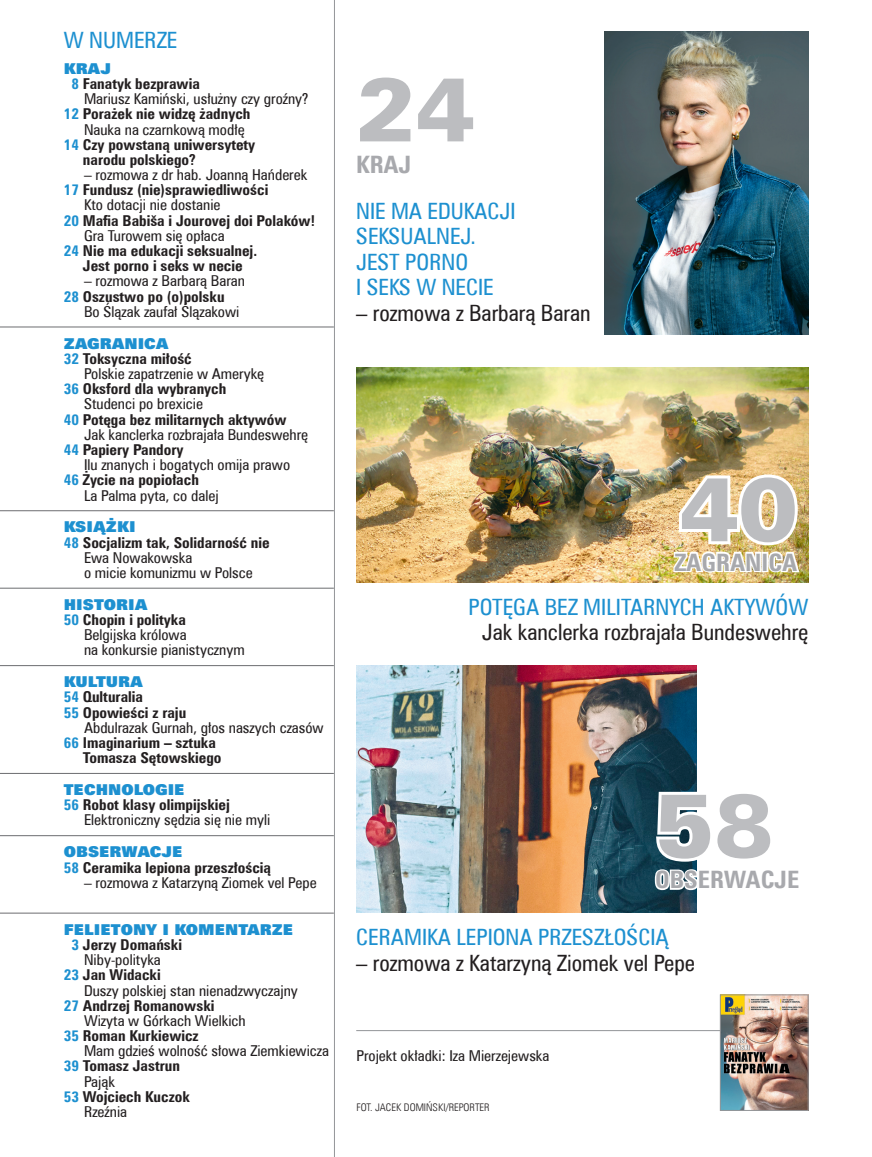
<style>
.page{position:relative;width:872px;height:1157px;background:#fff}
.page>*{position:absolute;margin:0;border:0;box-sizing:border-box;transform-origin:0 0}
.t1{font:90px "Zurich Blk EU";color:#bcbdc0}
.spis_fota_szary{font:700 24px "Zurich Cn EU";color:#a8a9ad}
.spis_fota_niebieski{font:22.5px/25.5px "Zurich Cn EU";color:#1d90d0}
.spis_fota_czarny{font:22.5px "Zurich Cn EU";color:#231f20}
.spis_styl{font:15px/15.1px "Zurich Cn EU";color:#231f20}
.spis_styl-2{font:700 15px/15.1px "Zurich Cn EU";color:#231f20}
.spis_dzial_linia{font:15px "Zurich X Blk EU";color:#1d90d0}
.spis_dzial{font:15px "Zurich X Blk EU";color:#1d90d0}
.t2{font:10.5px "Zurich Lt Cn EU";color:#231f20}
.s1{font-weight:700;color:#1d90d0}
.s2{font-weight:700}
.s3{color:#1d90d0}
.s4{font-weight:400}
</style>
<div class="page">
<img style="left:356px;top:665px;width:340px;height:247px">
<img style="left:356px;top:368px;width:452px;height:214px">
<img style="left:604px;top:31px;width:204px;height:304px">
<hr style="left:334px;top:0;width:1px;height:1157px;background:#939598">
<hr style="left:0;top:326px;width:334px;height:1px;background:#6c6d70">
<hr style="left:0;top:510px;width:334px;height:1px;background:#6c6d70">
<hr style="left:0;top:588px;width:334px;height:1px;background:#6c6d70">
<hr style="left:0;top:665px;width:334px;height:1px;background:#6c6d70">
<hr style="left:0;top:773px;width:334px;height:1px;background:#6c6d70">
<hr style="left:0;top:835px;width:334px;height:1px;background:#6c6d70">
<hr style="left:0;top:912px;width:334px;height:1px;background:#6c6d70">
<hr style="left:356px;top:1030px;width:407px;height:1px;background:#939598">
<img style="left:722px;top:996px;width:84px;height:112px">
<div style="left:720px;top:994px;width:88px;height:116px;border:1px solid #939598"></div>
<svg style="left:652px;top:787px;width:45px;height:125px"></svg>
<img style="left:672px;top:471px;width:129px;height:112px">
<p class="spis_fota_niebieski" style="left:64px;top:27px;width:115px">W NUMERZE</p>
<p class="spis_dzial" style="left:64px;top:59px;width:49px">KRAJ</p>
<p class="spis_styl" style="left:84px;top:76px;width:226px;text-indent:-13px"><span class="s1">8</span> <span class="s2">Fanatyk bezprawia<br></span>Mariusz Kamiński, usłużny czy groźny?</p>
<p class="spis_styl-2" style="left:84px;top:106px;width:168px;text-indent:-20px"><span class="s3">12</span> Porażek nie widzę żadnych<br><span class="s4">Nauka na czarnkową modłę</span></p>
<p class="spis_styl-2" style="left:64px;top:137px;width:193px"><span class="s3">14</span> Czy powstaną uniwersytety</p>
<p class="spis_styl-2" style="left:83px;top:152px;width:114px">narodu polskiego?</p>
<p class="spis_styl" style="left:84px;top:167px;width:225px">– rozmowa z dr hab. Joanną Hańderek</p>
<p class="spis_styl-2" style="left:84px;top:182px;width:186px;text-indent:-20px"><span class="s3">17</span> Fundusz (nie)sprawiedliwości<br><span class="s4">Kto dotacji nie dostanie</span></p>
<p class="spis_styl-2" style="left:84px;top:212px;width:233px;text-indent:-20px"><span class="s3">20</span> Mafia Babiša i Jourovej doi Polaków!<br><span class="s4">Gra Turowem się opłaca</span></p>
<p class="spis_styl-2" style="left:64px;top:243px;width:195px"><span class="s3">24</span> Nie ma edukacji seksualnej.</p>
<p class="spis_styl-2" style="left:83px;top:258px;width:161px">Jest porno i seks w necie</p>
<p class="spis_styl" style="left:84px;top:273px;width:162px">– rozmowa z Barbarą Baran</p>
<p class="spis_styl" style="left:84px;top:288px;width:157px;text-indent:-20px"><span class="s1">28</span> <span class="s2">Oszustwo po (o)polsku<br></span>Bo Ślązak zaufał Ślązakowi</p>
<p class="spis_dzial_linia" style="left:64px;top:334px;width:106px">ZAGRANICA</p>
<p class="spis_styl" style="left:84px;top:351px;width:181px;text-indent:-20px"><span class="s1">32</span> <span class="s2">Toksyczna miłość<br></span>Polskie zapatrzenie w Amerykę</p>
<p class="spis_styl-2" style="left:64px;top:381px;width:164px;text-align:center"><span class="s3">36</span> Oksford dla wybranych<br><span class="s4">Studenci po brexicie</span></p>
<p class="spis_styl" style="left:84px;top:411px;width:226px;text-indent:-20px"><span class="s1">40</span> <span class="s2">Potęga bez militarnych aktywów<br></span>Jak kanclerka rozbrajała Bundeswehrę</p>
<p class="spis_styl" style="left:84px;top:442px;width:208px;text-indent:-20px"><span class="s1">44</span> <span class="s2">Papiery Pandory<br></span>Ilu znanych i bogatych omija prawo</p>
<p class="spis_styl" style="left:84px;top:472px;width:136px;text-indent:-20px"><span class="s1">46</span> <span class="s2">Życie na popiołach<br></span>La Palma pyta, co dalej</p>
<p class="spis_dzial_linia" style="left:64px;top:517px;width:73px">KSIĄŻKI</p>
<p class="spis_styl" style="left:84px;top:534px;width:187px;text-indent:-20px"><span class="s1">48</span> <span class="s2">Socjalizm tak, Solidarność nie<br></span>Ewa Nowakowska<br>o micie komunizmu w Polsce</p>
<p class="spis_dzial_linia" style="left:64px;top:595px;width:85px">HISTORIA</p>
<p class="spis_styl" style="left:84px;top:612px;width:162px;text-indent:-20px"><span class="s1">50</span> <span class="s2">Chopin i polityka<br></span>Belgijska królowa<br>na konkursie pianistycznym</p>
<p class="spis_dzial_linia" style="left:64px;top:672px;width:81px">KULTURA</p>
<p class="spis_styl-2" style="left:64px;top:689px;width:81px"><span class="s3">54</span> Qulturalia</p>
<p class="spis_styl" style="left:84px;top:704px;width:241px;text-indent:-20px"><span class="s1">55</span> <span class="s2">Opowieści z raju<br></span>Abdulrazak Gurnah, głos naszych czasów</p>
<p class="spis_styl-2" style="left:64px;top:735px;width:154px"><span class="s3">66</span> Imaginarium – sztuka</p>
<p class="spis_styl-2" style="left:83px;top:750px;width:140px">Tomasza Sętowskiego</p>
<p class="spis_dzial_linia" style="left:64px;top:780px;width:122px">TECHNOLOGIE</p>
<p class="spis_styl" style="left:84px;top:797px;width:188px;text-indent:-20px"><span class="s1">56</span> <span class="s2">Robot klasy olimpijskiej<br></span>Elektroniczny sędzia się nie myli</p>
<p class="spis_dzial_linia" style="left:64px;top:842px;width:120px">OBSERWACJE</p>
<p class="spis_styl-2" style="left:64px;top:859px;width:209px"><span class="s3">58</span> Ceramika lepiona przeszłością</p>
<p class="spis_styl" style="left:84px;top:874px;width:234px">– rozmowa z Katarzyną Ziomek vel Pepe</p>
<p class="spis_dzial_linia" style="left:64px;top:920px;width:231px">FELIETONY I KOMENTARZE</p>
<p class="spis_styl-2" style="left:71px;top:936px;width:112px;text-align:center"><span class="s3">3</span> Jerzy Domański<br><span class="s4">Niby-polityka</span></p>
<p class="spis_styl" style="left:84px;top:967px;width:215px;text-indent:-20px"><span class="s1">23</span> <span class="s2">Jan Widacki<br></span>Duszy polskiej stan nienadzwyczajny</p>
<p class="spis_styl" style="left:84px;top:997px;width:163px;text-indent:-20px"><span class="s1">27</span> <span class="s2">Andrzej Romanowski<br></span>Wizyta w Górkach Wielkich</p>
<p class="spis_styl" style="left:84px;top:1028px;width:247px;text-indent:-20px"><span class="s1">35</span> <span class="s2">Roman Kurkiewicz<br></span>Mam gdzieś wolność słowa Ziemkiewicza</p>
<p class="spis_styl-2" style="left:84px;top:1058px;width:98px;text-indent:-20px"><span class="s3">39</span> Tomasz Jastrun<br><span class="s4">Pająk</span></p>
<p class="spis_styl-2" style="left:84px;top:1088px;width:107px;text-indent:-20px"><span class="s3">53</span> Wojciech Kuczok<br><span class="s4">Rzeźnia</span></p>
<p class="t1" style="left:356px;top:55px;width:120px">24</p>
<p class="spis_fota_szary" style="left:356px;top:149px;width:57px">KRAJ</p>
<p class="spis_fota_niebieski" style="left:356px;top:198px;width:161px">NIE MA EDUKACJI<br>SEKSUALNEJ.</p>
<p class="spis_fota_niebieski" style="left:356px;top:249px;width:139px">JEST PORNO<br>I SEKS W NECIE</p>
<p class="spis_fota_czarny" style="left:356px;top:299px;width:236px">– rozmowa z Barbarą Baran</p>
<p class="t1" style="left:679px;top:454px;width:120px">40</p>
<p class="spis_fota_szary" style="left:675px;top:547px;width:124px">ZAGRANICA</p>
<p class="spis_fota_niebieski" style="left:468px;top:594px;width:341px">POTĘGA BEZ MILITARNYCH AKTYWÓW</p>
<p class="spis_fota_czarny" style="left:482px;top:619px;width:328px">Jak kanclerka rozbrajała Bundeswehrę</p>
<p class="t1" style="left:655px;top:771px;width:120px">58</p>
<p class="spis_fota_szary" style="left:655px;top:865px;width:146px">OBSERWACJE</p>
<p class="spis_fota_niebieski" style="left:356px;top:924px;width:314px">CERAMIKA LEPIONA PRZESZŁOŚCIĄ</p>
<p class="spis_fota_czarny" style="left:356px;top:949px;width:340px">– rozmowa z Katarzyną Ziomek vel Pepe</p>
<p class="spis_styl" style="left:356px;top:1048px;width:194px">Projekt okładki: Iza Mierzejewska</p>
<p class="t2" style="left:356px;top:1100px;width:135px">FOT. JACEK DOMIŃSKI/REPORTER</p>
</div>
